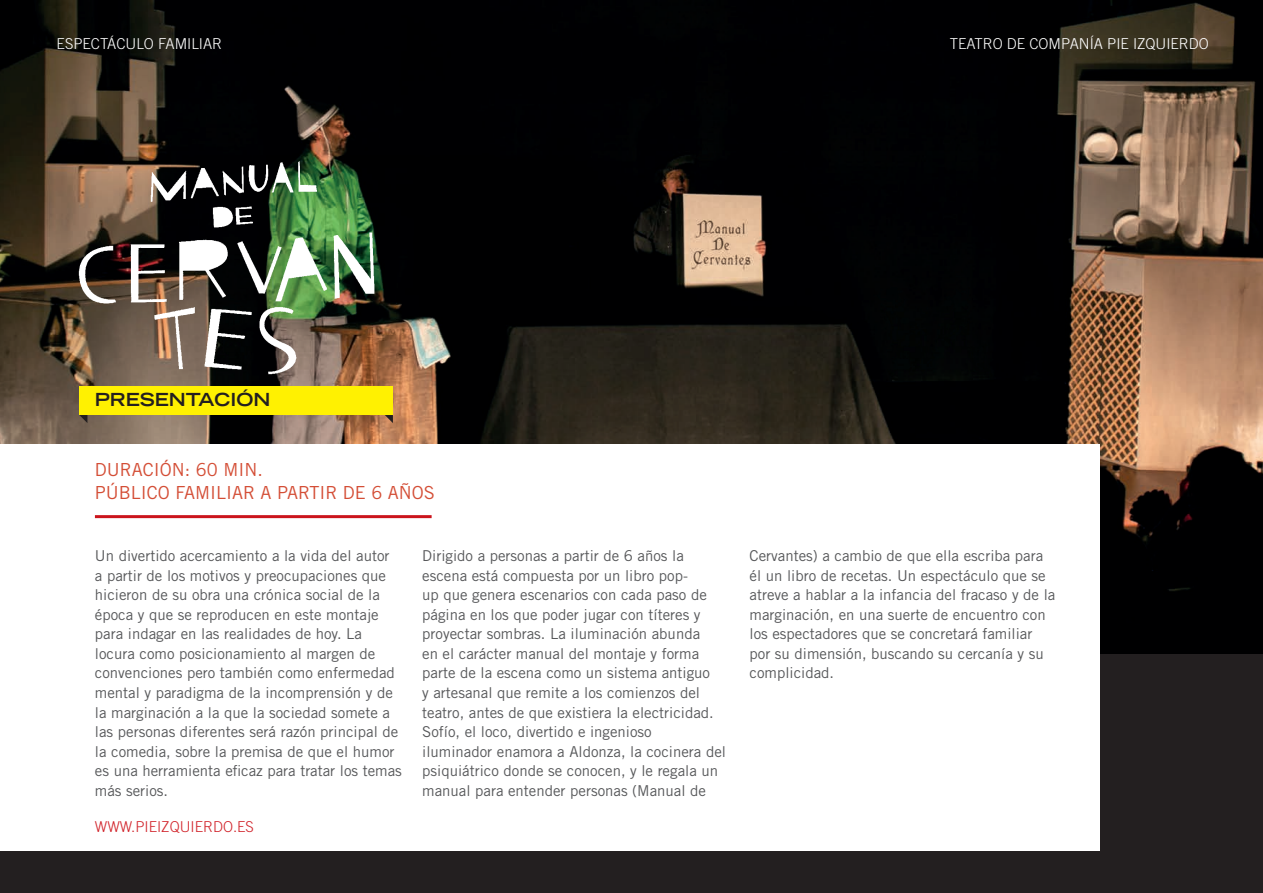
<style>
.page{position:relative;width:1263px;height:893px;background:#231f20}
.page>*{position:absolute;margin:0;border:0;box-sizing:border-box;transform-origin:0 0}
.t1{font:18px/22.5px "Trade Gothic LT Std";color:#d44e36}
.t2{font:700 expanded 18px "Trade Gothic LT Std";color:#231f20}
.t3{font:15px/19.5px "Trade Gothic LT Std";color:#57585a}
.t4{font:300 15px "Trade Gothic LT Std";color:#fff}
.t5{font:300 15px "Trade Gothic LT Std";color:#d1232a}
</style>
<div class="page">
<img style="left:0;top:0;width:1263px;height:653px">
<div style="left:0;top:444px;width:1099px;height:407px;background:#fff"></div>
<hr style="left:95px;top:515px;width:337px;height:3px;background:#cb141c">
<div style="left:79px;top:387px;width:314px;height:28px;background:#fff101"></div>
<svg style="left:79px;top:415px;width:8px;height:8px"></svg>
<svg style="left:385px;top:415px;width:8px;height:8px"></svg>
<img style="left:73px;top:155px;width:312px;height:226px">
<p class="t4" style="left:57px;top:35px;width:167px">ESPECTÁCULO FAMILIAR</p>
<p class="t4" style="left:950px;top:35px;width:260px">TEATRO DE COMPANÍA PIE IZQUIERDO</p>
<p class="t2" style="left:95px;top:388px;width:177px">PRESENTACIÓN</p>
<p class="t1" style="left:95px;top:459px;width:341px">DURACIÓN: 60 MIN.<br>PÚBLICO FAMILIAR A PARTIR DE 6 AÑOS</p>
<p class="t3" style="left:95px;top:546px;width:308px">Un divertido acercamiento a la vida del autor<br>a partir de los motivos y preocupaciones que hicieron de su obra una crónica social de la época y que se reproducen en este montaje para indagar en las realidades de hoy. La locura como posicionamiento al margen de convenciones pero también como enfermedad mental y paradigma de la incomprensión y de la marginación a la que la sociedad somete a las personas diferentes será razón principal de la comedia, sobre la premisa de que el humor es una herramienta eficaz para tratar los temas más serios.</p>
<p class="t3" style="left:422px;top:546px;width:305px">Dirigido a personas a partir de 6 años la escena está compuesta por un libro pop-<br>up que genera escenarios con cada paso de página en los que poder jugar con títeres y proyectar sombras. La iluminación abunda<br>en el carácter manual del montaje y forma parte de la escena como un sistema antiguo<br>y artesanal que remite a los comienzos del teatro, antes de que existiera la electricidad.<br>Sofío, el loco, divertido e ingenioso<br>iluminador enamora a Aldonza, la cocinera del psiquiátrico donde se conocen, y le regala un manual para entender personas (Manual de</p>
<p class="t3" style="left:749px;top:546px;width:307px">Cervantes) a cambio de que ella escriba para él un libro de recetas. Un espectáculo que se atreve a hablar a la infancia del fracaso y de la marginación, en una suerte de encuentro con los espectadores que se concretará familiar por su dimensión, buscando su cercanía y su complicidad.</p>
<p class="t5" style="left:95px;top:817px;width:160px">WWW.PIEIZQUIERDO.ES</p>
</div>
